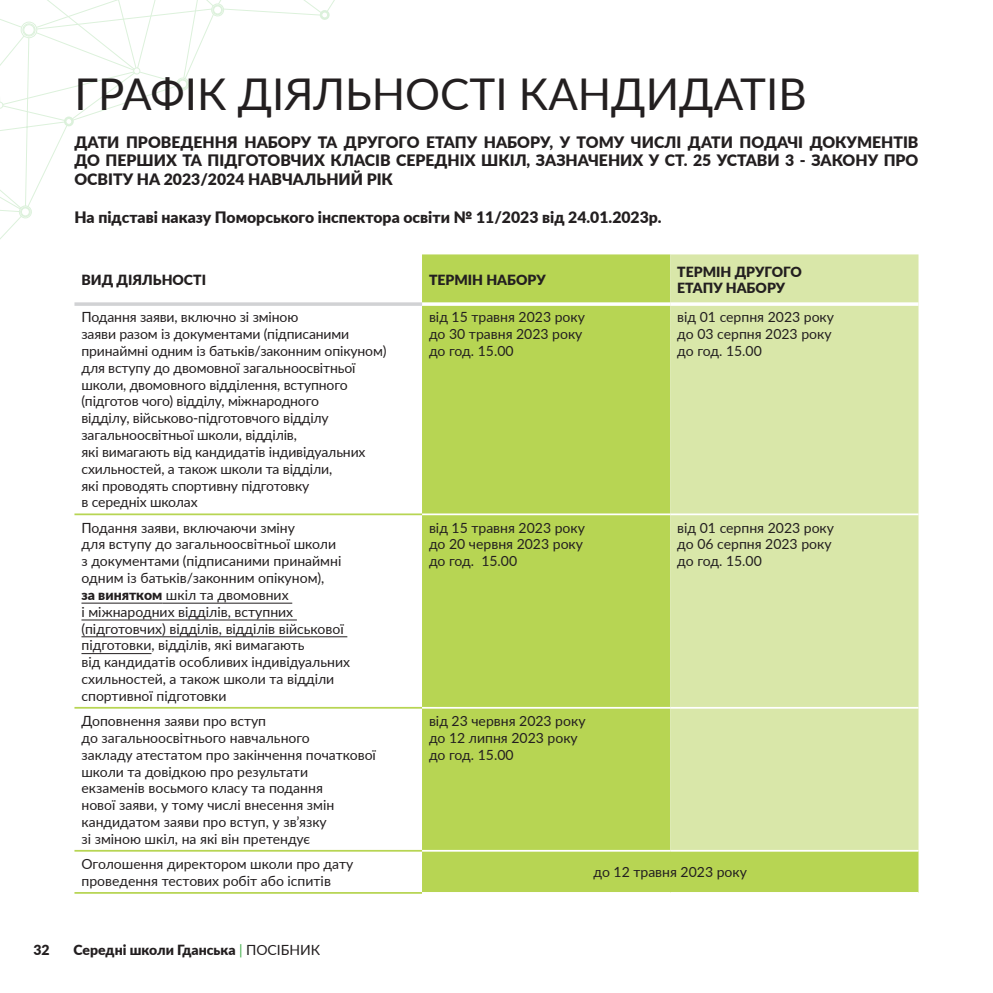
<style>
.page{position:relative;width:993px;height:993px;background:#fff}
.page>*{position:absolute;margin:0;border:0;box-sizing:border-box;transform-origin:0 0}
.t1{font:43.75px "Lato";color:#231f20}
.t2{font:900 15.75px/18.9px "Lato";color:#231f20;text-align:justify}
.t3{font:14px/16.8px "Lato";color:#231f20}
.t4{font:900 14px "Lato";color:#231f20}
.s1{font-weight:900}
.s2{font-weight:400;color:#40ae49}
.s3{font-weight:400}
</style>
<div class="page">
<svg style="left:0;top:91px;width:162px;height:48px"></svg>
<svg style="left:63px;top:116px;width:11px;height:11px"></svg>
<svg style="left:0;top:101px;width:3px;height:8px"></svg>
<svg style="left:0;top:0;width:335px;height:91px"></svg>
<svg style="left:0;top:205px;width:32px;height:34px"></svg>
<div style="left:422px;top:254px;width:496px;height:637px;background:#b7d553"></div>
<div style="left:670px;top:254px;width:248px;height:595px;background:#d9e7a9"></div>
<hr style="left:422px;top:513px;width:248px;height:2px;background:#fff">
<hr style="left:670px;top:513px;width:248px;height:2px;background:#fff">
<hr style="left:422px;top:706px;width:248px;height:2px;background:#fff">
<hr style="left:670px;top:706px;width:248px;height:2px;background:#fff">
<hr style="left:422px;top:849px;width:248px;height:2px;background:#fff">
<hr style="left:670px;top:849px;width:248px;height:2px;background:#fff">
<hr style="left:74px;top:513px;width:348px;height:2px;background:#b7d553">
<hr style="left:74px;top:706px;width:348px;height:2px;background:#b7d553">
<hr style="left:74px;top:849px;width:348px;height:2px;background:#b7d553">
<hr style="left:74px;top:891px;width:348px;height:2px;background:#b7d553">
<svg style="left:422px;top:302px;width:248px;height:4px"></svg>
<svg style="left:670px;top:302px;width:248px;height:4px"></svg>
<hr style="left:74px;top:302px;width:348px;height:4px;background:#d1d2d4">
<hr style="left:81px;top:602px;width:81px;height:1px;background:#231f20">
<hr style="left:162px;top:602px;width:130px;height:1px;background:#231f20">
<hr style="left:81px;top:619px;width:216px;height:1px;background:#231f20">
<hr style="left:81px;top:636px;width:266px;height:1px;background:#231f20">
<hr style="left:81px;top:653px;width:70px;height:1px;background:#231f20">
<h1 class="t1" style="left:74px;top:62px;width:733px">ГРАФІК ДІЯЛЬНОСТІ КАНДИДАТІВ</h1>
<p class="t2" style="left:74px;top:132px;width:845px">ДАТИ ПРОВЕДЕННЯ НАБОРУ ТА ДРУГОГО ЕТАПУ НАБОРУ, У ТОМУ ЧИСЛІ ДАТИ ПОДАЧІ ДОКУМЕНТІВ ДО ПЕРШИХ ТА ПІДГОТОВЧИХ КЛАСІВ СЕРЕДНІХ ШКІЛ, ЗАЗНАЧЕНИХ У СТ. 25 УСТАВИ 3 - ЗАКОНУ ПРО ОСВІТУ НА 2023/2024 НАВЧАЛЬНИЙ РІК</p>
<p class="t2" style="left:74px;top:207px;width:588px">На підставі наказу Поморського інспектора освіти № 11/2023 від 24.01.2023р.</p>
<p class="t4" style="left:81px;top:269px;width:57px">Вид діяльності</p>
<p class="t4" style="left:429px;top:269px;width:19px">Термін</p>
<p class="t4" style="left:486px;top:269px;width:11px">набору</p>
<p class="t4" style="left:677px;top:261px;width:19px">Термін</p>
<p class="t4" style="left:734px;top:261px;width:22px">другого</p>
<p class="t4" style="left:677px;top:277px;width:10px">етапу</p>
<p class="t4" style="left:725px;top:277px;width:11px">набору</p>
<p class="t3" style="left:81px;top:308px;width:306px">Подання заяви, включно зі зміною<br>заяви разом із документами (підписаними принаймні одним із батьків/законним опікуном) для вступу до двомовної загальноосвітньої школи, двомовного відділення, вступного (підготов чого) відділу, міжнародного<br>відділу, військово-підготовчого відділу загальноосвітньої школи, відділів,<br>які вимагають від кандидатів індивідуальних схильностей, а також школи та відділи,<br>які проводять спортивну підготовку<br>в середніх школах</p>
<p class="t3" style="left:429px;top:308px;width:157px">від 15 травня 2023 року до 30 травня 2023 року до год. 15.00</p>
<p class="t3" style="left:677px;top:308px;width:158px">від 01 серпня 2023 року до 03 серпня 2023 року до год. 15.00</p>
<p class="t3" style="left:81px;top:518px;width:270px">Подання заяви, включаючи зміну<br>для вступу до загальноосвітньої школи<br>з документами (підписаними принаймні одним із батьків/законним опікуном),<br><span class="s1">за винятком</span> шкіл та двомовних<br>і міжнародних відділів, вступних (підготовчих) відділів, відділів військової підготовки, відділів, які вимагають<br>від кандидатів особливих індивідуальних схильностей, а також школи та відділи спортивної підготовки</p>
<p class="t3" style="left:429px;top:518px;width:157px">від 15 травня 2023 року до 20 червня 2023 року до год. 15.00</p>
<p class="t3" style="left:677px;top:518px;width:158px">від 01 серпня 2023 року до 06 серпня 2023 року до год. 15.00</p>
<p class="t3" style="left:81px;top:711px;width:296px">Доповнення заяви про вступ<br>до загальноосвітнього навчального<br>закладу атестатом про закінчення початкової школи та довідкою про результати<br>екзаменів восьмого класу та подання<br>нової заяви, у тому числі внесення змін кандидатом заяви про вступ, у зв’язку<br>зі зміною шкіл, на які він претендує</p>
<p class="t3" style="left:429px;top:711px;width:158px">від 23 червня 2023 року до 12 липня 2023 року до год. 15.00</p>
<p class="t3" style="left:81px;top:854px;width:273px">Оголошення директором школи про дату проведення тестових робіт або іспитів</p>
<p class="t3" style="left:593px;top:863px;width:155px">до 12 травня 2023 року</p>
<p class="t4" style="left:33px;top:938px;width:18px">32</p>
<p class="t4" style="left:73px;top:938px;width:248px">Середні школи Гданська <span class="s2">|</span> <span class="s3">ПОСІБНИК</span></p>
</div>
